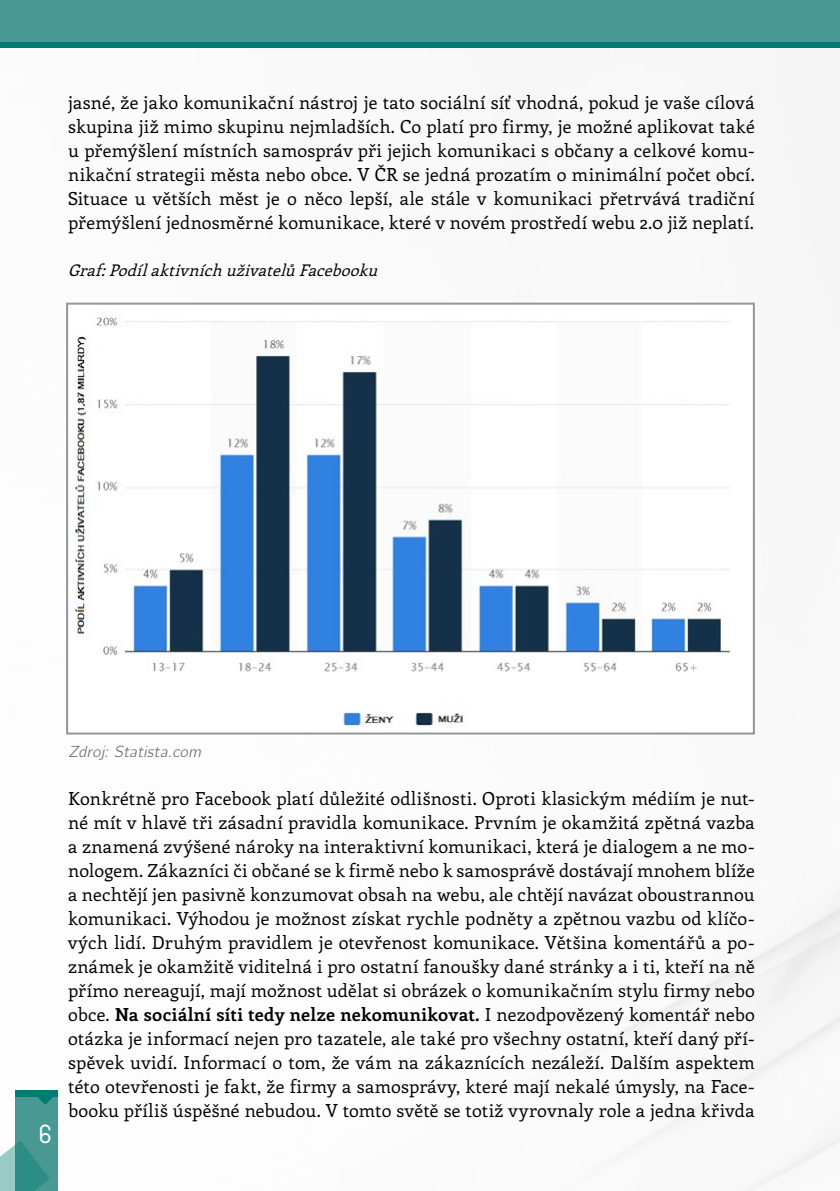
<style>
.page{position:relative;width:840px;height:1191px;background:#fff}
.page>*{position:absolute;margin:0;border:0;box-sizing:border-box;transform-origin:0 0}
.t1{font:26px "Ladislav";color:#fff}
.odstavec{font:18px/24px "Enriqueta";letter-spacing:.01em;color:#000;text-align:justify}
.tabulka{font:italic 16px "Enriqueta";color:#000}
.literatura{font:italic 16px "CMU Bright";color:#6d6e71}
.s1{font-weight:700}
</style>
<div class="page">
<div style="left:0;top:5px;width:839px;height:43px;background:#007d73"></div>
<div style="left:0;top:0;width:839px;height:42px;background:#489993"></div>
<div style="left:15px;top:1090px;width:43px;height:101px;background:#007d73"></div>
<div style="left:15px;top:1097px;width:43px;height:94px;background:#489993"></div>
<svg style="left:0;top:1141px;width:50px;height:50px"></svg>
<svg style="left:38px;top:1097px;width:15px;height:7px"></svg>
<img style="left:69px;top:311px;width:663px;height:420px">
<div style="left:66px;top:303px;width:688px;height:431px;border:2px solid #939598"></div>
<p class="odstavec" style="left:68px;top:90px;width:687px">jasné, že jako komunikační nástroj je tato sociální síť vhodná, pokud je vaše cílová skupina již mimo skupinu nejmladších. Co platí pro firmy, je možné aplikovat také u přemýšlení místních samospráv při jejich komunikaci s občany a celkové komu&shy;nikační strategii města nebo obce. V ČR se jedná prozatím o minimální počet obcí.<br>Situace u větších měst je o něco lepší, ale stále v komunikaci přetrvává tradiční přemýšlení jednosměrné komunikace, které v novém prostředí webu 2.0 již neplatí.</p>
<p class="tabulka" style="left:68px;top:259px;width:316px">Graf:PodílaktivníchuživatelůFacebooku</p>
<h1 class="t1" style="left:39px;top:1117px;width:14px">6</h1>
<p class="literatura" style="left:68px;top:737px;width:134px">Zdroj: Statista.com</p>
<p class="odstavec" style="left:68px;top:786px;width:687px">Konkrétně pro Facebook platí důležité odlišnosti. Oproti klasickým médiím je nut&shy;né mít v hlavě tři zásadní pravidla komunikace. Prvním je okamžitá zpětná vazba a znamená zvýšené nároky na interaktivní komunikaci, která je dialogem a ne mo&shy;nologem. Zákazníci či občané se k firmě nebo k samosprávě dostávají mnohem blíže a nechtějí jen pasivně konzumovat obsah na webu, ale chtějí navázat oboustrannou komunikaci. Výhodou je možnost získat rychle podněty a zpětnou vazbu od klíčo&shy;vých lidí. Druhým pravidlem je otevřenost komunikace. Většina komentářů a po&shy;známek je okamžitě viditelná i pro ostatní fanoušky dané stránky a i ti, kteří na ně přímo nereagují, mají možnost udělat si obrázek o komunikačním stylu firmy nebo obce. <span class="s1">Na sociální síti tedy nelze nekomunikovat.</span> I nezodpovězený komentář nebo otázka je informací nejen pro tazatele, ale také pro všechny ostatní, kteří daný pří&shy;spěvek uvidí. Informací o tom, že vám na zákaznících nezáleží. Dalším aspektem této otevřenosti je fakt, že firmy a samosprávy, které mají nekalé úmysly, na Face&shy;booku příliš úspěšné nebudou. V tomto světě se totiž vyrovnaly role a jedna křivda</p>
</div>
